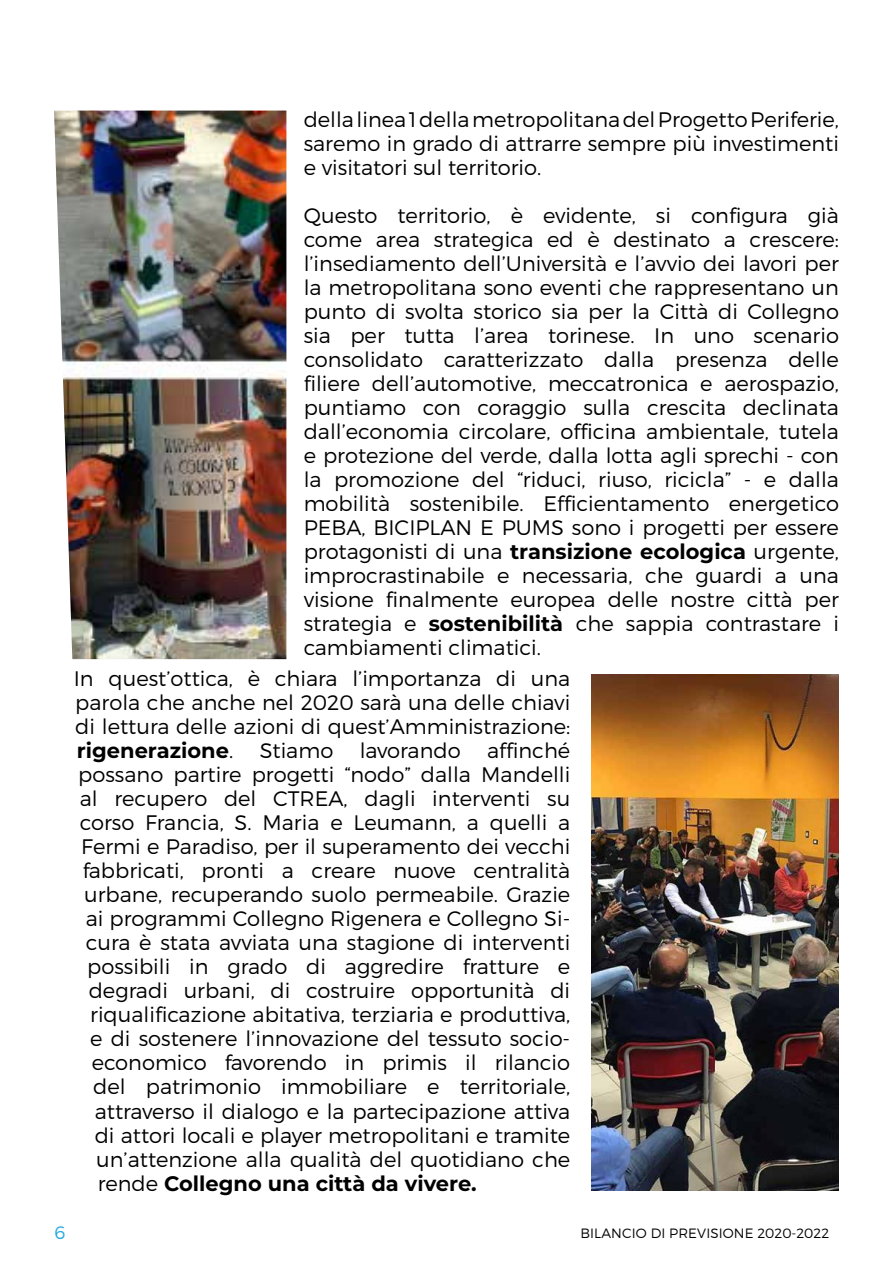
<style>
.page{position:relative;width:893px;height:1263px;background:#fff}
.page>*{position:absolute;margin:0;border:0;box-sizing:border-box;transform-origin:0 0}
.t1{font:300 21px/24px "Montserrat";color:#000;text-align:justify}
.t2{font:700 21px "Montserrat";color:#000}
.t3{font:300 18px "Montserrat";color:#22a8e0}
.t4{font:300 13.5px "Montserrat";letter-spacing:.01em;color:#000}
.s1{font-weight:700}
.s2{font-weight:300}
</style>
<div class="page">
<img style="left:54px;top:111px;width:232px;height:548px">
<img style="left:591px;top:674px;width:248px;height:517px">
<p class="t1" style="left:304px;top:107px;width:537px">della linea 1 della metropolitana del Progetto Periferie, saremo in grado di attrarre sempre più investimenti e visitatori sul territorio.</p>
<p class="t1" style="left:304px;top:203px;width:537px">Questo territorio, è evidente, si configura già come area strategica ed è destinato a crescere: l’insediamento dell’Università e l’avvio dei lavori per la metropolitana sono eventi che rappresentano un punto di svolta storico sia per la Città di Collegno sia per tutta l’area torinese. In uno scenario consolidato caratterizzato dalla presenza delle filiere dell’automotive, meccatronica e aerospazio, puntiamo con coraggio sulla crescita declinata dall’economia circolare, officina ambientale, tutela e protezione del verde, dalla lotta agli sprechi - con la promozione del “riduci, riuso, ricicla” - e dalla mobilità sostenibile. Efficientamento energetico PEBA, BICIPLAN E PUMS sono i progetti per essere protagonisti di una <span class="s1">transizione ecologica</span> urgente, improcrastinabile e necessaria, che guardi a una visione finalmente europea delle nostre città per strategia e <span class="s1">sostenibilità</span> che sappia contrastare i cambiamenti climatici.</p>
<p class="t1" style="left:74px;top:666px;width:498px">In quest’ottica, è chiara l’importanza di una parola che anche nel 2020 sarà una delle chiavi di lettura delle azioni di quest’Amministrazione: <span class="s1">rigenerazione</span>.</p>
<p class="t1" style="left:260px;top:739px;width:75px">Stiamo</p>
<p class="t1" style="left:360px;top:739px;width:102px">lavorando</p>
<p class="t1" style="left:487px;top:739px;width:85px">affinché</p>
<p class="t1" style="left:78px;top:763px;width:494px">possano partire progetti “nodo” dalla Mandelli</p>
<p class="t1" style="left:80px;top:787px;width:492px">al recupero del CTREA, dagli interventi su</p>
<p class="t1" style="left:80px;top:811px;width:492px">corso Francia, S. Maria e Leumann, a quelli a</p>
<p class="t1" style="left:81px;top:835px;width:490px">Fermi e Paradiso, per il superamento dei vecchi</p>
<p class="t1" style="left:83px;top:859px;width:489px">fabbricati, pronti a creare nuove centralità</p>
<p class="t1" style="left:84px;top:883px;width:488px">urbane, recuperando suolo permeabile. Grazie</p>
<p class="t1" style="left:86px;top:907px;width:486px">ai programmi Collegno Rigenera e Collegno Si-</p>
<p class="t1" style="left:86px;top:931px;width:486px">cura è stata avviata una stagione di interventi</p>
<p class="t1" style="left:87px;top:955px;width:485px">possibili in grado di aggredire fratture e</p>
<p class="t1" style="left:89px;top:979px;width:483px">degradi urbani, di costruire opportunità di</p>
<p class="t1" style="left:90px;top:1003px;width:481px">riqualificazione abitativa, terziaria e produttiva,</p>
<p class="t1" style="left:90px;top:1027px;width:482px">e di sostenere l’innovazione del tessuto socio-</p>
<p class="t1" style="left:92px;top:1051px;width:480px">economico favorendo in primis il rilancio</p>
<p class="t1" style="left:93px;top:1075px;width:479px">del patrimonio immobiliare e territoriale,</p>
<p class="t1" style="left:95px;top:1099px;width:477px">attraverso il dialogo e la partecipazione attiva</p>
<p class="t1" style="left:95px;top:1123px;width:477px">di attori locali e player metropolitani e tramite</p>
<p class="t1" style="left:96px;top:1147px;width:476px">un’attenzione alla qualità del quotidiano che</p>
<p class="t2" style="left:98px;top:1168px;width:381px"><span class="s2">rende</span> Collegno una città da vivere.</p>
<p class="t3" style="left:55px;top:1221px;width:12px">6</p>
<p class="t4" style="left:580px;top:1224px;width:250px">BILANCIO DI PREVISIONE 2020-2022</p>
</div>
